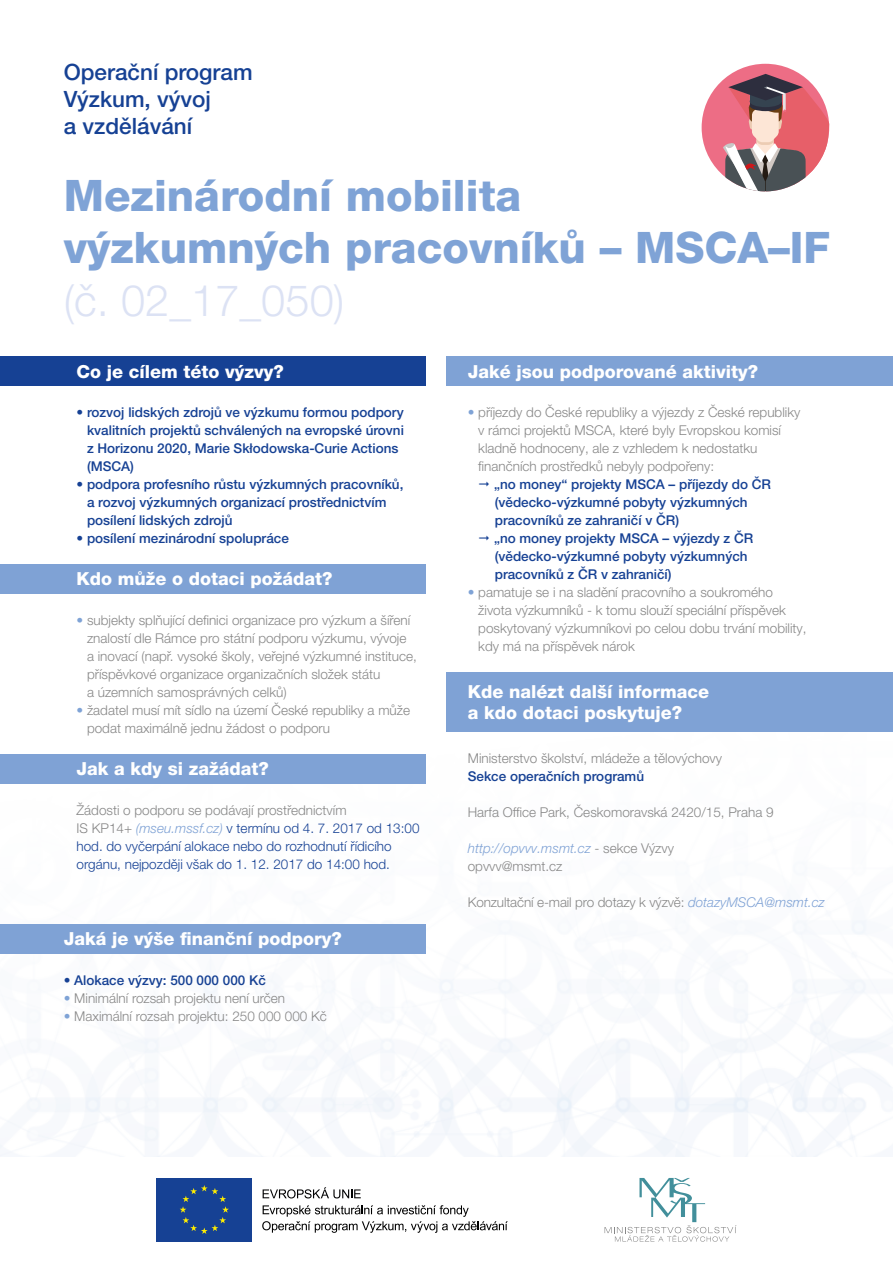
<style>
.page{position:relative;width:893px;height:1263px;background:#fff}
.page>*{position:absolute;margin:0;border:0;box-sizing:border-box;transform-origin:0 0}
.t1{font:800 43.5px/52.2px "Helvetica Neue LT Pro";color:#7fa3d6}
.t2{font:500 22.5px/27px "Helvetica Neue LT Pro";color:#164194}
.t3{font:800 18px/21.6px "Helvetica Neue LT Pro";color:#fff}
.t4{font:300 13.5px/18px "Helvetica Neue LT Pro";color:#878787}
.t5{font:500 13.5px/18px "Helvetica Neue LT Pro";color:#164194}
.t6{font:300 13.5px/18px "Helvetica Neue LT Pro";color:#164194}
.t7{font:italic 300 13.5px "Helvetica Neue LT Pro";color:#7fa2d5}
.s1{font-weight:300;color:#dce2f4}
.s2{color:#7fa3d6}
.s3{color:#878787}
.s4{font-style:italic;color:#7fa2d5}
.s5{font-style:normal;color:#878787}
</style>
<div class="page">
<svg style="left:604px;top:1178px;width:132px;height:64px"></svg>
<svg style="left:263px;top:1187px;width:98px;height:11px"></svg>
<svg style="left:262px;top:1205px;width:246px;height:28px"></svg>
<div style="left:156px;top:1178px;width:96px;height:64px;background:#164194"></div>
<svg style="left:180px;top:1185px;width:49px;height:49px"></svg>
<div style="left:0;top:356px;width:425px;height:30px;background:#164194"></div>
<div style="left:446px;top:356px;width:447px;height:30px;background:#7fa2d5"></div>
<div style="left:0;top:754px;width:425px;height:30px;background:#7fa2d5"></div>
<div style="left:0;top:564px;width:425px;height:30px;background:#7fa2d5"></div>
<div style="left:0;top:924px;width:425px;height:30px;background:#7fa2d5"></div>
<div style="left:446px;top:672px;width:447px;height:60px;background:#7fa2d5"></div>
<div style="left:702px;top:64px;width:127px;height:127px;background:#ed6d85;border-radius:50%"></div>
<svg style="left:723px;top:74px;width:106px;height:118px"></svg>
<p class="t2" style="left:64px;top:58px;width:190px">Operační program<br>Výzkum, vývoj<br>a vzdělávání</p>
<p class="t1" style="left:64px;top:170px;width:768px">Mezinárodní mobilita<br>výzkumných pracovníků – MSCA–IF <span class="s1">(č. 02_17_050)</span></p>
<p class="t3" style="left:77px;top:360px;width:209px">Co je cílem této výzvy?</p>
<p class="t3" style="left:468px;top:360px;width:292px">Jaké jsou podporované aktivity?</p>
<p class="t5" style="left:87px;top:403px;width:318px;text-indent:-10px">• rozvoj lidských zdrojů ve výzkumu formou podpory kvalitních projektů schválených na evropské úrovni z Horizonu 2020, Marie Skłodowska-Curie Actions (MSCA)</p>
<p class="t5" style="left:87px;top:475px;width:318px;text-indent:-10px">• podpora profesního růstu výzkumných pracovníků, a rozvoj výzkumných organizací prostřednictvím posílení lidských zdrojů</p>
<p class="t5" style="left:77px;top:529px;width:214px">• posílení mezinárodní spolupráce</p>
<p class="t3" style="left:77px;top:568px;width:258px">Kdo může o dotaci požádat?</p>
<p class="t4" style="left:87px;top:611px;width:331px;text-indent:-10px"><span class="s2">•</span> subjekty splňující definici organizace pro výzkum a šíření znalostí dle Rámce pro státní podporu výzkumu, vývoje<br>a inovací (např. vysoké školy, veřejné výzkumné instituce, příspěvkové organizace organizačních složek státu<br>a územních samosprávných celků)</p>
<p class="t4" style="left:87px;top:701px;width:325px;text-indent:-10px"><span class="s2">•</span> žadatel musí mít sídlo na území České republiky a může podat maximálně jednu žádost o podporu</p>
<p class="t3" style="left:77px;top:758px;width:194px">Jak a kdy si zažádat?</p>
<p class="t4" style="left:77px;top:801px;width:272px">Žádosti o podporu se podávají prostřednictvím</p>
<p class="t6" style="left:77px;top:819px;width:344px"><span class="s3">IS KP14+</span> <span class="s4">(mseu.mssf.cz)</span> v termínu od 4. 7. 2017 od 13:00 hod. do vyčerpání alokace nebo do rozhodnutí řídicího orgánu, nejpozději však do 1. 12. 2017 do 14:00 hod.</p>
<p class="t3" style="left:64px;top:928px;width:280px">Jaká je výše finanční podpory?</p>
<p class="t5" style="left:64px;top:970px;width:204px">• Alokace výzvy: 500 000 000 Kč</p>
<p class="t4" style="left:64px;top:988px;width:223px"><span class="s2">•</span> Minimální rozsah projektu není určen</p>
<p class="t4" style="left:64px;top:1006px;width:265px"><span class="s2">•</span> Maximální rozsah projektu: 250 000 000 Kč</p>
<p class="t4" style="left:478px;top:403px;width:324px;text-indent:-10px"><span class="s2">•</span> příjezdy do České republiky a výjezdy z České republiky v rámci projektů MSCA, které byly Evropskou komisí kladně hodnoceny, ale z vzhledem k nedostatku finančních prostředků nebyly podpořeny:</p>
<p class="t5" style="left:494px;top:475px;width:279px">„no money“ projekty MSCA – příjezdy do ČR</p>
<p class="t5" style="left:495px;top:493px;width:254px">(vědecko-výzkumné pobyty výzkumných</p>
<p class="t5" style="left:495px;top:511px;width:186px">pracovníků ze zahraničí v ČR)</p>
<p class="t5" style="left:494px;top:529px;width:261px">„no money projekty MSCA – výjezdy z ČR</p>
<p class="t5" style="left:495px;top:547px;width:254px">(vědecko-výzkumné pobyty výzkumných</p>
<p class="t5" style="left:495px;top:565px;width:178px">pracovníků z ČR v zahraničí)</p>
<p class="t4" style="left:478px;top:583px;width:330px;text-indent:-10px"><span class="s2">•</span> pamatuje se i na sladění pracovního a soukromého života výzkumníků - k tomu slouží speciální příspěvek poskytovaný výzkumníkovi po celou dobu trvání mobility, kdy má na příspěvek nárok</p>
<p class="t3" style="left:468px;top:680px;width:243px">Kde nalézt další informace a kdo dotaci poskytuje?</p>
<p class="t4" style="left:468px;top:748px;width:256px">Ministerstvo školství, mládeže a tělovýchovy</p>
<p class="t5" style="left:468px;top:767px;width:178px">Sekce operačních programů</p>
<p class="t4" style="left:468px;top:802px;width:307px">Harfa Office Park, Českomoravská 2420/15, Praha 9</p>
<p class="t7" style="left:468px;top:840px;width:208px">http://opvvv.msmt.cz <span class="s5">- sekce Výzvy</span></p>
<p class="t4" style="left:468px;top:856px;width:96px">opvvv@msmt.cz</p>
<p class="t4" style="left:468px;top:892px;width:358px">Konzultační e-mail pro dotazy k výzvě: <span class="s4">dotazyMSCA@msmt.cz</span></p>
</div>
